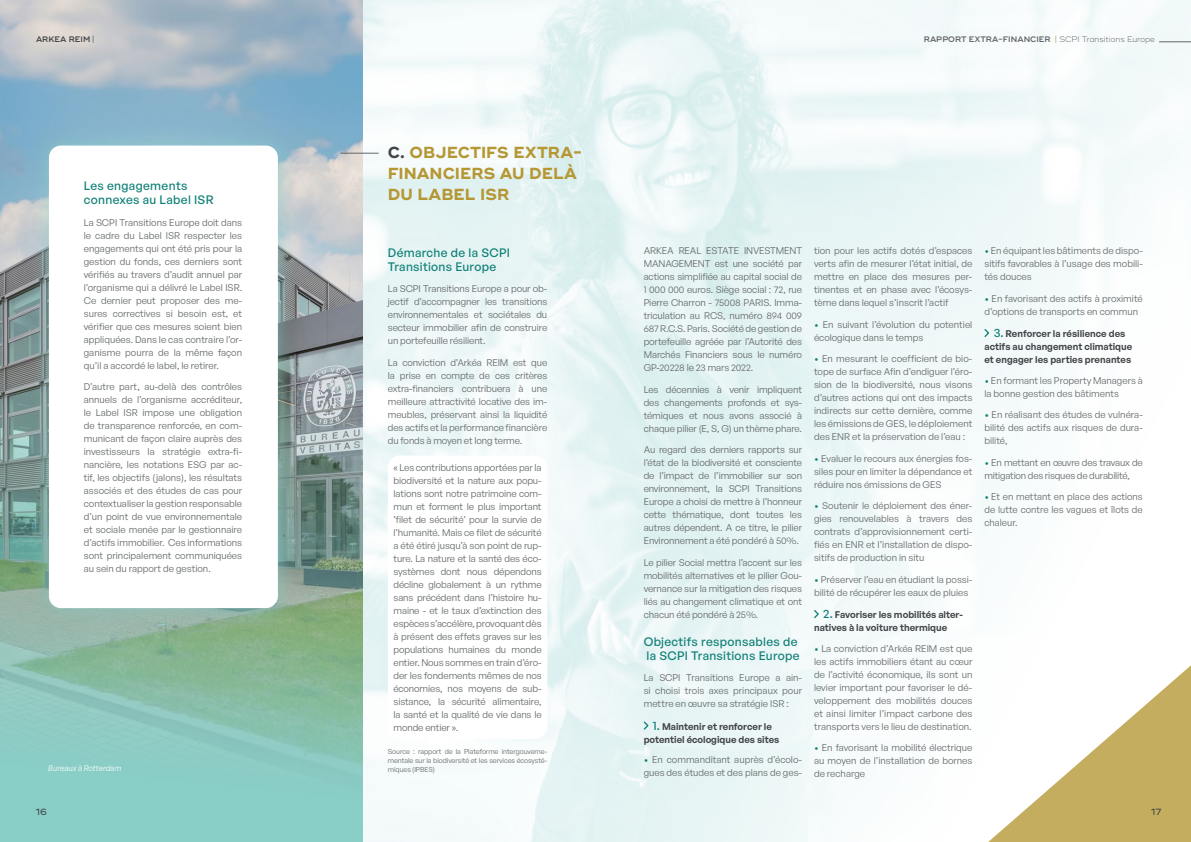
<style>
.page{position:relative;width:1191px;height:842px;background:#fff}
.page>*{position:absolute;margin:0;border:0;box-sizing:border-box;transform-origin:0 0}
.SOUS_TITRE_1_OR{font:700 16px/21px "Ridley Grotesk";letter-spacing:.005em;color:#b59733}
.SOUS_TITRE_3{font:500 12px/14px "General Sans";letter-spacing:.025em;color:#0f8077}
.texte_courant{font:9.5px/13px "General Sans";color:#626767;text-align:justify}
.SOUS_TITRE_4{font:600 9.5px/13px "General Sans";color:#424549;text-align:center}
.texte_courant-2{font:9.5px/13px "General Sans";letter-spacing:-.02em;color:#626767}
.t1{font:500 9px "Ridley Grotesk";color:#424549}
.t2{font:600 8px "Ridley Grotesk";color:#636366}
.source{font:italic 8px "General Sans";color:#fff}
.t3{font:600 8px "Ridley Grotesk";color:#424549}
.texte_courant-3{font:7px/9px "General Sans";letter-spacing:-.01em;color:#626767;text-align:justify}
.s1{font-weight:400}
.s2{font-weight:400;color:#b59733}
.s3{font-weight:300}
.s4{color:#424549}
.s5{font-weight:500;font-size:12px;color:#0f8077}
.s6{color:#0f8077}
</style>
<div class="page">
<img style="left:0;top:0;width:1191px;height:842px">
<svg style="left:0;top:296px;width:363px;height:546px;background:#87b6a9"></svg>
<div style="left:30px;top:127px;width:267px;height:500px;background:#89cec7;opacity:.75"></div>
<div style="left:49px;top:146px;width:229px;height:462px;background:#fff;border-radius:12px"></div>
<svg style="left:978px;top:645px;width:213px;height:197px"></svg>
<div style="left:1149px;top:25px;width:42px;height:34px;background:#f2f9f9"></div>
<hr style="left:1159px;top:42px;width:32px;height:1px;background:#626767">
<div style="left:388px;top:456px;width:159px;height:283px;background:#fff;border-radius:12px"></div>
<hr style="left:340px;top:153px;width:38px;height:1px;background:#626767">
<svg style="left:642px;top:720px;width:7px;height:11px"></svg>
<svg style="left:813px;top:609px;width:7px;height:10px"></svg>
<svg style="left:983px;top:328px;width:7px;height:10px"></svg>
<p class="t3" style="left:36px;top:35px;width:60px">ARKEA REIM <span class="s1">|</span></p>
<p class="t2" style="left:924px;top:35px;width:233px">RAPPORT EXTRA-FINANCIER <span class="s2">|</span> <span class="s3">SCPI Transitions Europe</span></p>
<p class="SOUS_TITRE_3" style="left:84px;top:178px;width:131px">Les engagements connexes au Label ISR</p>
<p class="texte_courant" style="left:84px;top:215px;width:160px">La SCPI Transitions Europe doit dans le cadre du Label ISR respecter les engagements qui ont été pris pour la gestion du fonds, ces derniers sont vérifiés au travers d’audit annuel par l’organisme qui a délivré le Label ISR.<br>Ce dernier peut proposer des me&shy;sures correctives si besoin est, et vérifier que ces mesures soient bien appliquées. Dans le cas contraire l’or&shy;ganisme pourra de la même façon qu’il a accordé le label, le retirer.</p>
<p class="texte_courant" style="left:84px;top:380px;width:160px">D’autre part, au-delà des contrôles annuels de l’organisme accréditeur, le Label ISR impose une obligation de transparence renforcée, en com&shy;municant de façon claire auprès des investisseurs la stratégie extra-fi&shy;nancière, les notations ESG par ac&shy;tif, les objectifs (jalons), les résultats associés et des études de cas pour contextualiser la gestion responsable d’un point de vue environnementale et sociale menée par le gestionnaire d’actifs immobilier. Ces informations sont principalement communiquées au sein du rapport de gestion.</p>
<p class="source" style="left:48px;top:763px;width:75px">Bureaux à Rotterdam</p>
<p class="t1" style="left:36px;top:806px;width:12px">16</p>
<p class="SOUS_TITRE_1_OR" style="left:388px;top:143px;width:196px"><span class="s4">C.</span> OBJECTIFS EXTRA-<br>FINANCIERS AU DELÀ<br>DU LABEL ISR</p>
<p class="SOUS_TITRE_3" style="left:388px;top:245px;width:124px">Démarche de la SCPI<br>Transitions Europe</p>
<p class="texte_courant" style="left:388px;top:282px;width:161px">La SCPI Transitions Europe a pour ob&shy;jectif d’accompagner les transitions environnementales et sociétales du secteur immobilier afin de construire un portefeuille résilient.</p>
<p class="texte_courant" style="left:388px;top:355px;width:161px">La conviction d’Arkéa REIM est que la prise en compte de ces critères extra-financiers contribuera à une meilleure attractivité locative des im&shy;meubles, préservant ainsi la liquidité des actifs et la performance financière du fonds à moyen et long terme.</p>
<p class="texte_courant" style="left:393px;top:461px;width:150px">« Les contributions apportées par la biodiversité et la nature aux popu&shy;lations sont notre patrimoine com&shy;mun et forment le plus important ’filet de sécurité’ pour la survie de l’humanité. Mais ce filet de sécurité a été étiré jusqu’à son point de rup&shy;ture. La nature et la santé des éco&shy;systèmes dont nous dépendons décline globalement à un rythme sans précédent dans l’histoire hu&shy;maine - et le taux d’extinction des espèces s’accélère, provoquant dès à présent des effets graves sur les populations humaines du monde entier. Nous sommes en train d’éro&shy;der les fondements mêmes de nos économies, nos moyens de sub&shy;sistance, la sécurité alimentaire, la santé et la qualité de vie dans le monde entier ».</p>
<p class="texte_courant-3" style="left:388px;top:747px;width:161px">Source : rapport de la Plateforme intergouverne&shy;mentale sur la biodiversité et les services écosysté&shy;miques (IPBES)</p>
<p class="texte_courant" style="left:643px;top:244px;width:160px">ARKEA REAL ESTATE INVESTMENT MANAGEMENT est une société par actions simplifiée au capital social de 1 000 000 euros. Siège social : 72, rue Pierre Charron - 75008 PARIS. Imma&shy;triculation au RCS, numéro 894 009<br>687 R.C.S. Paris. Société de gestion de portefeuille agréée par l’Autorité des Marchés Financiers sous le numéro GP-20228 le 23 mars 2022.</p>
<p class="texte_courant" style="left:643px;top:382px;width:160px">Les décennies à venir impliquent des changements profonds et sys&shy;témiques et nous avons associé à chaque pilier (E, S, G) un thème phare.</p>
<p class="texte_courant" style="left:643px;top:443px;width:160px">Au regard des derniers rapports sur l’état de la biodiversité et consciente de l’impact de l’immobilier sur son environnement, la SCPI Transitions Europe a choisi de mettre à l’honneur cette thématique, dont toutes les autres dépendent. A ce titre, le pilier Environnement a été pondéré à 50%.</p>
<p class="texte_courant" style="left:643px;top:555px;width:160px">Le pilier Social mettra l’accent sur les mobilités alternatives et le pilier Gou&shy;vernance sur la mitigation des risques liés au changement climatique et ont chacun été pondéré à 25%.</p>
<p class="SOUS_TITRE_3" style="left:643px;top:634px;width:157px">Objectifs responsables de la SCPI Transitions Europe</p>
<p class="texte_courant" style="left:643px;top:671px;width:160px">La SCPI Transitions Europe a ain&shy;si choisi trois axes principaux pour mettre en œuvre sa stratégie ISR :</p>
<p class="SOUS_TITRE_4" style="left:643px;top:719px;width:137px"><span class="s5">1.</span> Maintenir et renforcer le potentiel écologique des sites</p>
<p class="texte_courant" style="left:643px;top:753px;width:160px"><span class="s6">•</span> En commanditant auprès d’écolo&shy;gues des études et des plans de ges-</p>
<p class="texte_courant" style="left:814px;top:244px;width:160px">tion pour les actifs dotés d’espaces verts afin de mesurer l’état initial, de mettre en place des mesures per&shy;tinentes et en phase avec l’écosys&shy;tème dans lequel s’inscrit l’actif</p>
<p class="texte_courant" style="left:814px;top:317px;width:160px"><span class="s6">•</span> En suivant l’évolution du potentiel écologique dans le temps</p>
<p class="texte_courant" style="left:814px;top:352px;width:160px"><span class="s6">•</span> En mesurant le coefficient de bio&shy;tope de surface Afin d’endiguer l’éro&shy;sion de la biodiversité, nous visons d’autres actions qui ont des impacts indirects sur cette dernière, comme les émissions de GES, le déploiement des ENR et la préservation de l’eau :</p>
<p class="texte_courant" style="left:814px;top:451px;width:160px"><span class="s6">•</span> Evaluer le recours aux énergies fos&shy;siles pour en limiter la dépendance et réduire nos émissions de GES</p>
<p class="texte_courant" style="left:814px;top:499px;width:160px"><span class="s6">•</span> Soutenir le déploiement des éner&shy;gies renouvelables à travers des contrats d’approvisionnement certi&shy;fiés en ENR et l’installation de dispo&shy;sitifs de production in situ</p>
<p class="texte_courant" style="left:814px;top:572px;width:160px"><span class="s6">•</span> Préserver l’eau en étudiant la possi&shy;bilité de récupérer les eaux de pluies</p>
<p class="SOUS_TITRE_4" style="left:814px;top:608px;width:150px;text-align:left;text-indent:9px"><span class="s5">2.</span> Favoriser les mobilités alter&shy;natives à la voiture thermique</p>
<p class="texte_courant" style="left:814px;top:641px;width:160px"><span class="s6">•</span> La conviction d’Arkéa REIM est que les actifs immobiliers étant au cœur de l’activité économique, ils sont un levier important pour favoriser le dé&shy;veloppement des mobilités douces et ainsi limiter l’impact carbone des transports vers le lieu de destination.</p>
<p class="texte_courant" style="left:814px;top:741px;width:160px"><span class="s6">•</span> En favorisant la mobilité électrique au moyen de l’installation de bornes de recharge</p>
<p class="texte_courant" style="left:984px;top:244px;width:160px"><span class="s6">•</span> En équipant les bâtiments de dispo&shy;sitifs favorables à l’usage des mobili&shy;tés douces</p>
<p class="texte_courant" style="left:984px;top:291px;width:160px"><span class="s6">•</span> En favorisant des actifs à proximité d’options de transports en commun</p>
<p class="SOUS_TITRE_4" style="left:984px;top:327px;width:149px"><span class="s5">3.</span> Renforcer la résilience des actifs au changement climatique et engager les parties prenantes</p>
<p class="texte_courant" style="left:984px;top:373px;width:160px"><span class="s6">•</span> En formant les Property Managers à la bonne gestion des bâtiments</p>
<p class="texte_courant" style="left:984px;top:408px;width:160px"><span class="s6">•</span> En réalisant des études de vulnéra&shy;bilité des actifs aux risques de dura&shy;bilité,</p>
<p class="texte_courant-2" style="left:984px;top:455px;width:160px"><span class="s6">•</span> En mettant en œuvre des travaux de mitigation des risques de durabilité,</p>
<p class="texte_courant" style="left:984px;top:490px;width:160px"><span class="s6">•</span> Et en mettant en place des actions de lutte contre les vagues et îlots de chaleur.</p>
<p class="t1" style="left:1151px;top:806px;width:12px">17</p>
</div>
